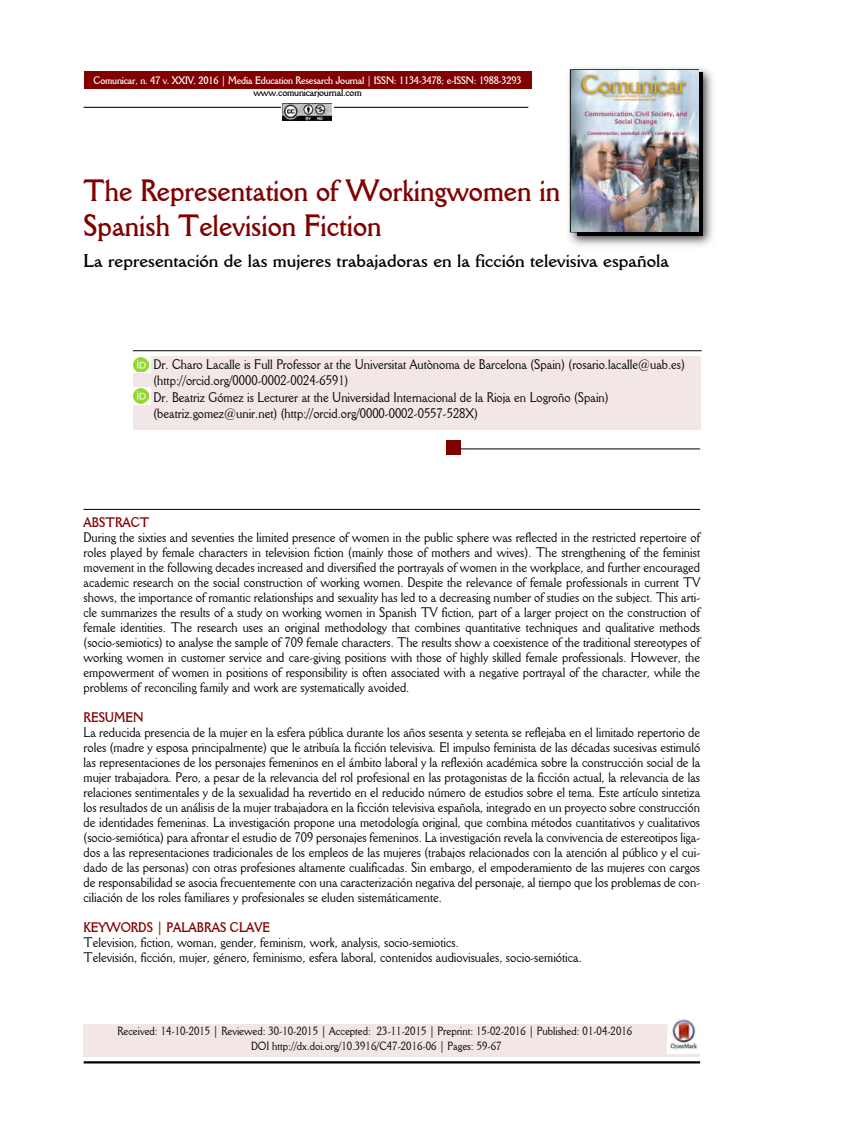
<style>
.page{position:relative;width:849px;height:1127px;background:#fff}
.page>*{position:absolute;margin:0;border:0;box-sizing:border-box;transform-origin:0 0}
.t1{font:700 30px/34.5px "Della Robbia BT";color:#800000;scale:.9 1}
.t2{font:700 18px "Della Robbia BT";color:#000}
.t3{font:13.5px/15px "Della Robbia BT";color:#000;scale:.9 1}
.t4{font:700 13.5px "Della Robbia BT";color:#800000;scale:.9 1}
.t5{font:11.55px/15px "Della Robbia BT";color:#000;text-align:center;scale:.9 1}
.t6{font:700 10.5px "Della Robbia BT";letter-spacing:-.02em;color:#fff;scale:.9 1}
.t7{font:700 10.5px "Della Robbia BT";letter-spacing:-.02em;color:#000;scale:.9 1}
</style>
<div class="page">
<svg style="left:83px;top:106px;width:446px;height:2px"></svg>
<div style="left:84px;top:71px;width:448px;height:17px;background:#800000"></div>
<div style="left:133px;top:356px;width:567px;height:74px;background:#f2e6e6"></div>
<div style="left:84px;top:1024px;width:616px;height:33px;background:#f2e6e6"></div>
<img style="left:568px;top:68px;width:145px;height:178px">
<img style="left:577px;top:73px;width:125px;height:163px">
<div style="left:570px;top:70px;width:129px;height:162px;border:1px solid #000"></div>
<img style="left:571px;top:70px;width:127px;height:161px">
<svg style="left:132px;top:350px;width:570px;height:1px"></svg>
<svg style="left:83px;top:508px;width:618px;height:2px"></svg>
<svg style="left:461px;top:448px;width:240px;height:1px"></svg>
<div style="left:668px;top:1018px;width:32px;height:35px;background:#fff"></div>
<img style="left:668px;top:1018px;width:32px;height:32px">
<hr style="left:84px;top:1061px;width:616px;height:2px;background:#000">
<div style="left:446px;top:440px;width:15px;height:14px;background:#800000"></div>
<div style="left:133px;top:355px;width:17px;height:18px;background:#fff"></div>
<img style="left:134px;top:357px;width:15px;height:15px">
<svg style="left:133px;top:387px;width:17px;height:17px"></svg>
<img style="left:134px;top:388px;width:15px;height:15px">
<div style="left:281px;top:103px;width:53px;height:18px;background:#fff"></div>
<img style="left:282px;top:103px;width:50px;height:18px">
<p class="t6" style="left:94px;top:74px;width:477px">Comunicar, n. 47 v. XXIV, 2016 | Media Education Resesarch Journal | ISSN: 1134-3478; e-ISSN: 1988-3293</p>
<p class="t7" style="left:253px;top:86px;width:122px">www.comunicarjournal.com</p>
<h1 class="t1" style="left:84px;top:173px;width:531px">The Representation of Workingwomen in<br>Spanish Television Fiction</h1>
<h2 class="t2" style="left:84px;top:250px;width:587px">La representación de las mujeres trabajadoras en la ficción televisiva española</h2>
<p class="t3" style="left:153px;top:356px;width:592px;line-height:15.8px">Dr. Charo Lacalle is Full Professor at the Universitat Autònoma de Barcelona (Spain) (rosario.lacalle@uab.es) (http://orcid.org/0000-0002-0024-6591)</p>
<p class="t3" style="left:153px;top:390px;width:507px;line-height:15.8px">Dr. Beatriz Gómez is Lecturer at the Universidad Internacional de la Rioja en Logroño (Spain) (beatriz.gomez@unir.net) (http://orcid.org/0000-0002-0557-528X)</p>
<p class="t4" style="left:84px;top:514px;width:75px">ABSTRACT</p>
<p class="t3" style="left:84px;top:530px;width:687px;text-align:justify">During the sixties and seventies the limited presence of women in the public sphere was reflected in the restricted repertoire of roles played by female characters in television fiction (mainly those of mothers and wives). The strengthening of the feminist movement in the following decades increased and diversified the portrayals of women in the workplace, and further encouraged academic research on the social construction of working women. Despite the relevance of female professionals in current TV shows, the importance of romantic relationships and sexuality has led to a decreasing number of studies on the subject. This arti&shy;cle summarizes the results of a study on working women in Spanish TV fiction, part of a larger project on the construction of female identities. The research uses an original methodology that combines quantitative techniques and qualitative methods (socio-semiotics) to analyse the sample of 709 female characters. The results show a coexistence of the traditional stereotypes of working women in customer service and care-giving positions with those of highly skilled female professionals. However, the empowerment of women in positions of responsibility is often associated with a negative portrayal of the character, while the problems of reconciling family and work are systematically avoided.</p>
<p class="t4" style="left:84px;top:709px;width:68px">RESUMEN</p>
<p class="t3" style="left:84px;top:725px;width:687px;text-align:justify">La reducida presencia de la mujer en la esfera pública durante los años sesenta y setenta se reflejaba en el limitado repertorio de roles (madre y esposa principalmente) que le atribuía la ficción televisiva. El impulso feminista de las décadas sucesivas estimuló las representaciones de los personajes femeninos en el ámbito laboral y la reflexión académica sobre la construcción social de la mujer trabajadora. Pero, a pesar de la relevancia del rol profesional en las protagonistas de la ficción actual, la relevancia de las relaciones sentimentales y de la sexualidad ha revertido en el reducido número de estudios sobre el tema. Este artículo sintetiza los resultados de un análisis de la mujer trabajadora en la ficción televisiva española, integrado en un proyecto sobre construcción de identidades femeninas. La investigación propone una metodología original, que combina métodos cuantitativos y cualitativos (socio-semiótica) para afrontar el estudio de 709 personajes femeninos. La investigación revela la convivencia de estereotipos liga&shy;dos a las representaciones tradicionales de los empleos de las mujeres (trabajos relacionados con la atención al público y el cui&shy;dado de las personas) con otras profesiones altamente cualificadas. Sin embargo, el empoderamiento de las mujeres con cargos de responsabilidad se asocia frecuentemente con una caracterización negativa del personaje, al tiempo que los problemas de con&shy;ciliación de los roles familiares y profesionales se eluden sistemáticamente.</p>
<p class="t4" style="left:84px;top:919px;width:209px">KEYWORDS | PALABRAS CLAVE</p>
<p class="t3" style="left:84px;top:935px;width:555px">Television, fiction, woman, gender, feminism, work, analysis, socio-semiotics.<br>Televisión, ficción, mujer, género, feminismo, esfera laboral, contenidos audiovisuales, socio-semiótica.</p>
<p class="t5" style="left:117px;top:1023px;width:574px">Received: 14-10-2015 | Reviewed: 30-10-2015 | Accepted: 23-11-2015 | Preprint: 15-02-2016 | Published: 01-04-2016<br>DOI http://dx.doi.org/10.3916/C47-2016-06 | Pages: 59-67</p>
</div>
